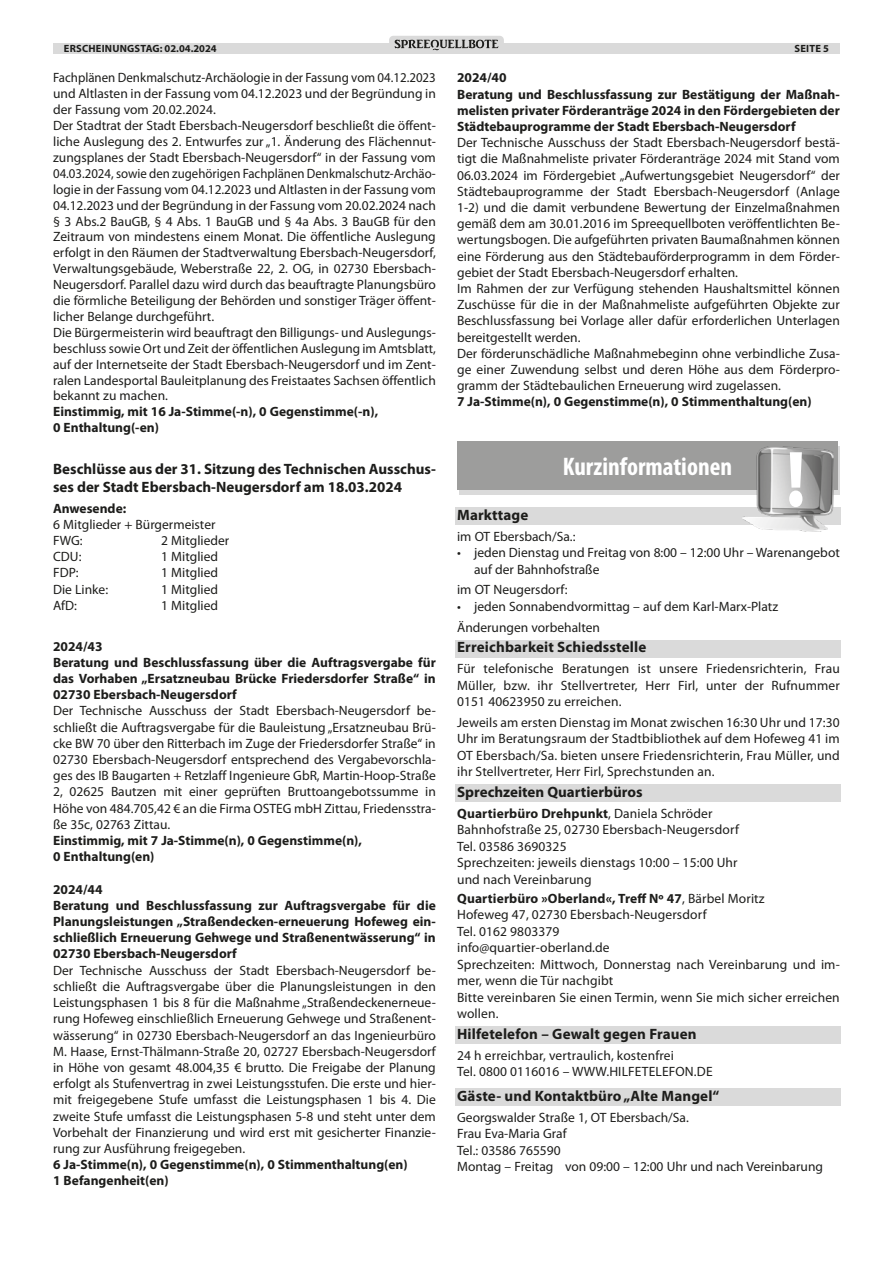
<style>
.page{position:relative;width:893px;height:1263px;background:#fff}
.page>*{position:absolute;margin:0;border:0;box-sizing:border-box;transform-origin:0 0}
.t1{font:700 condensed 25.5px "Myriad Pro";color:#fff}
.t2{font:700 15px/17.7px "Myriad Pro";color:#1d1d1b}
.t3{font:13.5px/16.2px "Myriad Pro";color:#1d1d1b}
.t4{font:13.5px/15.9px "Myriad Pro";color:#1d1d1b;scale:.96 1}
.t5{font:700 13.5px/16.2px "Myriad Pro";color:#1d1d1b}
.t6{font:700 10.5px "Myriad Pro";letter-spacing:.02em;color:#1d1d1b}
.s1{font-weight:700}
</style>
<div class="page">
<div style="left:53px;top:43px;width:787px;height:11px;background:#dadada"></div>
<svg style="left:389px;top:36px;width:115px;height:15px"></svg>
<svg style="left:395px;top:40px;width:103px;height:10px"></svg>
<div style="left:456px;top:507px;width:385px;height:18px;background:#dadada"></div>
<div style="left:456px;top:640px;width:385px;height:17px;background:#dadada"></div>
<div style="left:456px;top:785px;width:385px;height:17px;background:#dadada"></div>
<div style="left:456px;top:1026px;width:385px;height:18px;background:#dadada"></div>
<div style="left:456px;top:1088px;width:385px;height:18px;background:#dadada"></div>
<div style="left:459px;top:446px;width:381px;height:48px;background:#dadada"></div>
<div style="left:457px;top:442px;width:381px;height:48px;background:#9d9d9c"></div>
<img style="left:743px;top:446px;width:90px;height:86px">
<svg style="left:789px;top:452px;width:13px;height:55px"></svg>
<p class="t6" style="left:64px;top:42px;width:154px">ERSCHEINUNGSTAG: 02.04.2024</p>
<p class="t6" style="left:794px;top:42px;width:36px">SEITE 5</p>
<p class="t4" style="left:53px;top:70px;width:400px">Fachplänen Denkmalschutz-Archäologie in der Fassung vom 04.12.2023 und Altlasten in der Fassung vom 04.12.2023 und der Begründung in der Fassung vom 20.02.2024.<br>Der Stadtrat der Stadt Ebersbach-Neugersdorf beschließt die öffent&shy;liche Auslegung des 2. Entwurfes zur „1. Änderung des Flächennut&shy;zungsplanes der Stadt Ebersbach-Neugersdorf“ in der Fassung vom 04.03.2024, sowie den zugehörigen Fachplänen Denkmalschutz-Archäo&shy;logie in der Fassung vom 04.12.2023 und Altlasten in der Fassung vom 04.12.2023 und der Begründung in der Fassung vom 20.02.2024 nach § 3 Abs.2 BauGB, § 4 Abs. 1 BauGB und § 4a Abs. 3 BauGB für den Zeitraum von mindestens einem Monat. Die öffentliche Auslegung erfolgt in den Räumen der Stadtverwaltung Ebersbach-Neugersdorf, Verwaltungsgebäude, Weberstraße 22, 2. OG, in 02730 Ebersbach-Neugersdorf. Parallel dazu wird durch das beauftragte Planungsbüro die förmliche Beteiligung der Behörden und sonstiger Träger öffent&shy;licher Belange durchgeführt.<br>Die Bürgermeisterin wird beauftragt den Billigungs- und Auslegungs&shy;beschluss sowie Ort und Zeit der öffentlichen Auslegung im Amtsblatt, auf der Internetseite der Stadt Ebersbach-Neugersdorf und im Zent&shy;ralen Landesportal Bauleitplanung des Freistaates Sachsen öffentlich bekannt zu machen.</p>
<p class="t5" style="left:53px;top:403px;width:327px">Einstimmig, mit 16 Ja-Stimme(-n), 0 Gegenstimme(-n),<br>0 Enthaltung(-en)</p>
<p class="t2" style="left:53px;top:460px;width:384px">Beschlüsse aus der 31. Sitzung des Technischen Ausschus&shy;ses der Stadt Ebersbach-Neugersdorf am 18.03.2024</p>
<p class="t5" style="left:53px;top:499px;width:75px">Anwesende:</p>
<p class="t3" style="left:53px;top:516px;width:164px">6 Mitglieder + Bürgermeister<br>FWG:</p>
<p class="t5" style="left:457px;top:69px;width:384px">2024/40<br>Beratung und Beschlussfassung zur Bestätigung der Maßnah&shy;melisten privater Förderanträge 2024 in den Fördergebieten der Städtebauprogramme der Stadt Ebersbach-Neugersdorf</p>
<p class="t3" style="left:457px;top:134px;width:384px">Der Technische Ausschuss der Stadt Ebersbach-Neugersdorf bestä&shy;tigt die Maßnahmeliste privater Förderanträge 2024 mit Stand vom 06.03.2024 im Fördergebiet „Aufwertungsgebiet Neugersdorf“ der Städtebauprogramme der Stadt Ebersbach-Neugersdorf (Anlage 1-2) und die damit verbundene Bewertung der Einzelmaßnahmen gemäß dem am 30.01.2016 im Spreequellboten veröffentlichten Be&shy;wertungsbogen. Die aufgeführten privaten Baumaßnahmen können eine Förderung aus den Städtebauförderprogramm in dem Förder&shy;gebiet der Stadt Ebersbach-Neugersdorf erhalten.<br>Im Rahmen der zur Verfügung stehenden Haushaltsmittel können Zuschüsse für die in der Maßnahmeliste aufgeführten Objekte zur Beschlussfassung bei Vorlage aller dafür erforderlichen Unterlagen bereitgestellt werden.<br>Der förderunschädliche Maßnahmebeginn ohne verbindliche Zusa&shy;ge einer Zuwendung selbst und deren Höhe aus dem Förderpro&shy;gramm der Städtebaulichen Erneuerung wird zugelassen.</p>
<p class="t5" style="left:457px;top:393px;width:356px">7 Ja-Stimme(n), 0 Gegenstimme(n), 0 Stimmenthaltung(en)</p>
<h1 class="t1" style="left:563px;top:451px;width:171px">Kurzinformationen</h1>
<p class="t2" style="left:457px;top:505px;width:73px">Markttage</p>
<p class="t3" style="left:457px;top:528px;width:120px">im OT Ebersbach/Sa.:</p>
<p class="t3" style="left:474px;top:544px;width:367px;text-indent:-17px">• jeden Dienstag und Freitag von 8:00 – 12:00 Uhr – Warenangebot auf der Bahnhofstraße</p>
<p class="t3" style="left:457px;top:582px;width:112px">im OT Neugersdorf:</p>
<p class="t3" style="left:457px;top:596px;width:323px;line-height:20.7px">• jeden Sonnabendvormittag – auf dem Karl-Marx-Platz<br>Änderungen vorbehalten</p>
<p class="t2" style="left:457px;top:638px;width:191px">Erreichbarkeit Schiedsstelle</p>
<p class="t3" style="left:457px;top:660px;width:384px;text-align:justify">Für telefonische Beratungen ist unsere Friedensrichterin, Frau Müller, bzw. ihr Stellvertreter, Herr Firl, unter der Rufnummer 0151 40623950 zu erreichen.</p>
<p class="t3" style="left:457px;top:714px;width:384px;text-align:justify">Jeweils am ersten Dienstag im Monat zwischen 16:30 Uhr und 17:30<br>Uhr im Beratungsraum der Stadtbibliothek auf dem Hofeweg 41 im OT Ebersbach/Sa. bieten unsere Friedensrichterin, Frau Müller, und ihr Stellvertreter, Herr Firl, Sprechstunden an.</p>
<p class="t2" style="left:457px;top:783px;width:187px">Sprechzeiten Quartierbüros</p>
<p class="t3" style="left:457px;top:805px;width:283px"><span class="s1">Quartierbüro Drehpunkt</span>, Daniela Schröder Bahnhofstraße 25, 02730 Ebersbach-Neugersdorf Tel. 03586 3690325<br>Sprechzeiten: jeweils dienstags 10:00 – 15:00 Uhr und nach Vereinbarung</p>
<p class="t3" style="left:457px;top:890px;width:384px"><span class="s1">Quartierbüro »Oberland«, Treff Nº 47</span>, Bärbel Moritz<br>Hofeweg 47, 02730 Ebersbach-Neugersdorf<br>Tel. 0162 9803379<br>info@quartier-oberland.de<br>Sprechzeiten: Mittwoch, Donnerstag nach Vereinbarung und im&shy;mer, wenn die Tür nachgibt<br>Bitte vereinbaren Sie einen Termin, wenn Sie mich sicher erreichen wollen.</p>
<p class="t2" style="left:457px;top:1024px;width:241px">Hilfetelefon – Gewalt gegen Frauen</p>
<p class="t3" style="left:457px;top:1047px;width:257px">24 h erreichbar, vertraulich, kostenfrei<br>Tel. 0800 0116016 – WWW.HILFETELEFON.DE</p>
<p class="t2" style="left:457px;top:1087px;width:264px">Gäste- und Kontaktbüro „Alte Mangel“</p>
<p class="t3" style="left:457px;top:1109px;width:367px">Georgswalder Straße 1, OT Ebersbach/Sa.<br>Frau Eva-Maria Graf<br>Tel.: 03586 765590<br>Montag – Freitag von 09:00 – 12:00 Uhr und nach Vereinbarung</p>
<p class="t3" style="left:161px;top:532px;width:70px">2 Mitglieder</p>
<p class="t3" style="left:53px;top:548px;width:30px">CDU:</p>
<p class="t3" style="left:161px;top:548px;width:58px">1 Mitglied</p>
<p class="t3" style="left:53px;top:564px;width:27px">FDP:</p>
<p class="t3" style="left:161px;top:564px;width:58px">1 Mitglied</p>
<p class="t3" style="left:53px;top:581px;width:56px">Die Linke:</p>
<p class="t3" style="left:161px;top:581px;width:58px">1 Mitglied</p>
<p class="t3" style="left:53px;top:597px;width:25px">AfD:</p>
<p class="t3" style="left:161px;top:597px;width:58px">1 Mitglied</p>
<p class="t5" style="left:53px;top:637px;width:384px">2024/43<br>Beratung und Beschlussfassung über die Auftragsvergabe für das Vorhaben „Ersatzneubau Brücke Friedersdorfer Straße“ in 02730 Ebersbach-Neugersdorf</p>
<p class="t3" style="left:53px;top:703px;width:384px;text-align:justify">Der Technische Ausschuss der Stadt Ebersbach-Neugersdorf be&shy;schließt die Auftragsvergabe für die Bauleistung „Ersatzneubau Brü&shy;cke BW 70 über den Ritterbach im Zuge der Friedersdorfer Straße“ in 02730 Ebersbach-Neugersdorf entsprechend des Vergabevorschla&shy;ges des IB Baugarten + Retzlaff Ingenieure GbR, Martin-Hoop-Straße 2, 02625 Bautzen mit einer geprüften Bruttoangebotssumme in Höhe von 484.705,42 € an die Firma OSTEG mbH Zittau, Friedensstra&shy;ße 35c, 02763 Zittau.</p>
<p class="t5" style="left:53px;top:832px;width:310px">Einstimmig, mit 7 Ja-Stimme(n), 0 Gegenstimme(n),<br>0 Enthaltung(en)</p>
<p class="t5" style="left:53px;top:880px;width:384px">2024/44<br>Beratung und Beschlussfassung zur Auftragsvergabe für die Planungsleistungen „Straßendecken-erneuerung Hofeweg ein&shy;schließlich Erneuerung Gehwege und Straßenentwässerung“ in 02730 Ebersbach-Neugersdorf</p>
<p class="t3" style="left:53px;top:962px;width:384px;text-align:justify">Der Technische Ausschuss der Stadt Ebersbach-Neugersdorf be&shy;schließt die Auftragsvergabe über die Planungsleistungen in den Leistungsphasen 1 bis 8 für die Maßnahme „Straßendeckenerneue&shy;rung Hofeweg einschließlich Erneuerung Gehwege und Straßenent&shy;wässerung“ in 02730 Ebersbach-Neugersdorf an das Ingenieurbüro M. Haase, Ernst-Thälmann-Straße 20, 02727 Ebersbach-Neugersdorf in Höhe von gesamt 48.004,35 € brutto. Die Freigabe der Planung erfolgt als Stufenvertrag in zwei Leistungsstufen. Die erste und hier&shy;mit freigegebene Stufe umfasst die Leistungsphasen 1 bis 4. Die zweite Stufe umfasst die Leistungsphasen 5-8 und steht unter dem Vorbehalt der Finanzierung und wird erst mit gesicherter Finanzie&shy;rung zur Ausführung freigegeben.</p>
<p class="t5" style="left:53px;top:1156px;width:356px">6 Ja-Stimme(n), 0 Gegenstimme(n), 0 Stimmenthaltung(en)<br>1 Befangenheit(en)</p>
</div>
